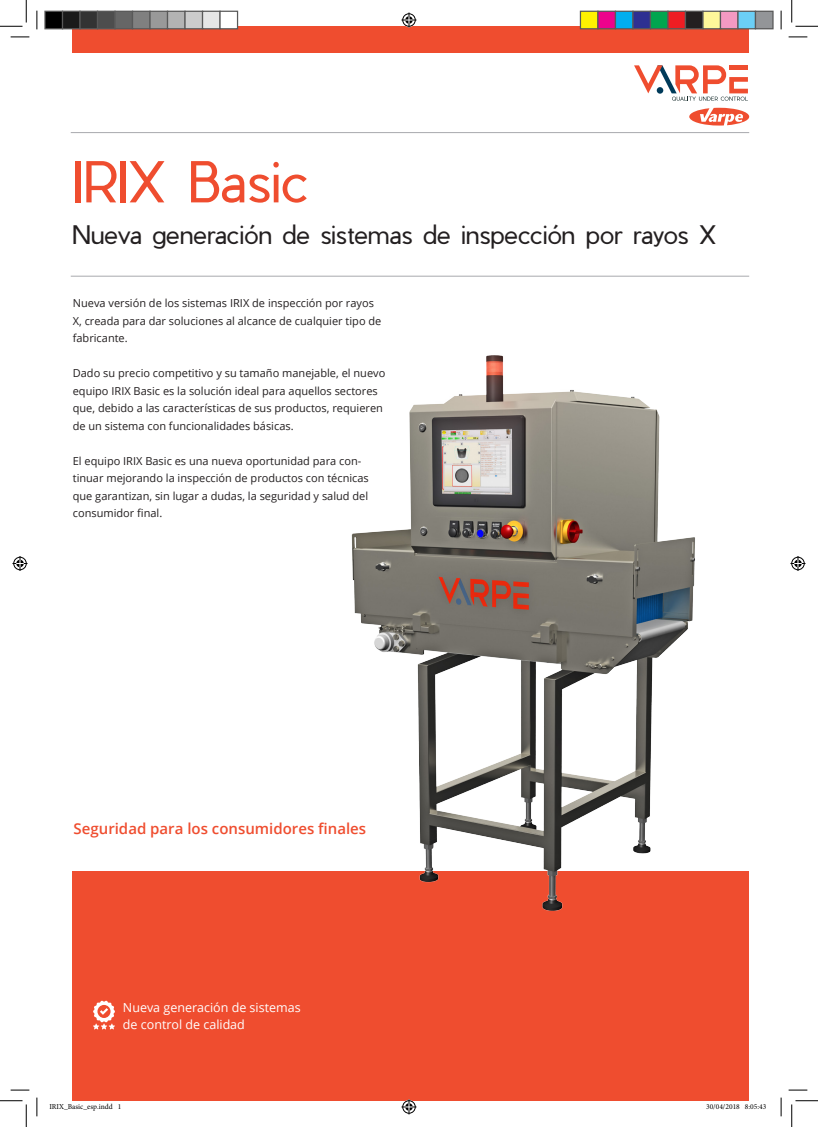
<style>
.page{position:relative;width:818px;height:1127px;background:#fff}
.page>*{position:absolute;margin:0;border:0;box-sizing:border-box;transform-origin:0 0}
.t1{font:300 55px "Pier Sans";color:#ef4d2f}
.t2{font:300 25px "Pier Sans";letter-spacing:-.015em;color:#231f20}
.t3{font:600 15px "Open Sans";color:#ef4d2f}
.t4{font:12.5px "Open Sans";color:#fff}
.t5{font:11px/17.5px "Open Sans";color:#231f20}
.t6{font:7.5px "Minion Pro";color:#000}
</style>
<div class="page">
<div style="left:72px;top:870px;width:677px;height:230px;background:#ef4d2f"></div>
<div style="left:72px;top:26px;width:677px;height:27px;background:#ef4d2f"></div>
<hr style="left:71px;top:132px;width:678px;height:1px;background:#a8a9ad">
<hr style="left:71px;top:276px;width:678px;height:1px;background:#a8a9ad">
<svg style="left:93px;top:1000px;width:22px;height:29px"></svg>
<img style="left:209px;top:355px;width:540px;height:556px">
<svg style="left:634px;top:65px;width:114px;height:36px"></svg>
<svg style="left:689px;top:108px;width:60px;height:17px"></svg>
<svg style="left:11px;top:36px;width:18px;height:2px"></svg>
<svg style="left:788px;top:36px;width:19px;height:2px"></svg>
<svg style="left:11px;top:1089px;width:18px;height:1px"></svg>
<svg style="left:788px;top:1089px;width:19px;height:1px"></svg>
<svg style="left:36px;top:11px;width:2px;height:18px"></svg>
<svg style="left:36px;top:1097px;width:2px;height:18px"></svg>
<svg style="left:780px;top:11px;width:2px;height:18px"></svg>
<svg style="left:780px;top:1097px;width:2px;height:18px"></svg>
<svg style="left:0;top:0;width:27px;height:27px"></svg>
<svg style="left:0;top:1100px;width:27px;height:26px"></svg>
<svg style="left:791px;top:0;width:27px;height:27px"></svg>
<svg style="left:791px;top:1100px;width:27px;height:26px"></svg>
<svg style="left:401px;top:13px;width:15px;height:15px"></svg>
<svg style="left:401px;top:1099px;width:15px;height:15px"></svg>
<svg style="left:13px;top:556px;width:15px;height:15px"></svg>
<svg style="left:790px;top:556px;width:15px;height:15px"></svg>
<div style="left:45px;top:11px;width:18px;height:18px;background:#000"></div>
<div style="left:44px;top:11px;width:19px;height:18px;border:1px solid #595959"></div>
<div style="left:63px;top:11px;width:17px;height:18px;background:#1a1a1a"></div>
<div style="left:62px;top:11px;width:19px;height:18px;border:1px solid #595959"></div>
<div style="left:80px;top:11px;width:18px;height:18px;background:#333"></div>
<div style="left:79px;top:11px;width:19px;height:18px;border:1px solid #595959"></div>
<div style="left:98px;top:11px;width:17px;height:18px;background:#4d4d4d"></div>
<div style="left:97px;top:11px;width:19px;height:18px;border:1px solid #595959"></div>
<div style="left:115px;top:11px;width:18px;height:18px;background:#666"></div>
<div style="left:114px;top:11px;width:19px;height:18px;border:1px solid #595959"></div>
<div style="left:133px;top:11px;width:17px;height:18px;background:#808080"></div>
<div style="left:132px;top:11px;width:19px;height:18px;border:1px solid #595959"></div>
<div style="left:150px;top:11px;width:18px;height:18px;background:#999"></div>
<div style="left:149px;top:11px;width:19px;height:18px;border:1px solid #595959"></div>
<div style="left:168px;top:11px;width:17px;height:18px;background:#b3b3b3"></div>
<div style="left:167px;top:11px;width:19px;height:18px;border:1px solid #595959"></div>
<div style="left:185px;top:11px;width:18px;height:18px;background:#ccc"></div>
<div style="left:184px;top:11px;width:19px;height:18px;border:1px solid #595959"></div>
<div style="left:203px;top:11px;width:17px;height:18px;background:#e6e6e6"></div>
<div style="left:202px;top:11px;width:19px;height:18px;border:1px solid #595959"></div>
<div style="left:220px;top:11px;width:18px;height:18px;background:#fff"></div>
<div style="left:219px;top:11px;width:19px;height:18px;border:1px solid #595959"></div>
<div style="left:580px;top:11px;width:18px;height:18px;background:#fff101"></div>
<div style="left:580px;top:11px;width:18px;height:18px;border:1px solid #595959"></div>
<div style="left:598px;top:11px;width:17px;height:18px;background:#ed028c"></div>
<div style="left:597px;top:11px;width:19px;height:18px;border:1px solid #595959"></div>
<div style="left:615px;top:11px;width:18px;height:18px;background:#00aeef"></div>
<div style="left:615px;top:11px;width:18px;height:18px;border:1px solid #595959"></div>
<div style="left:633px;top:11px;width:17px;height:18px;background:#2e3092"></div>
<div style="left:632px;top:11px;width:19px;height:18px;border:1px solid #595959"></div>
<div style="left:650px;top:11px;width:18px;height:18px;background:#00a54f"></div>
<div style="left:650px;top:11px;width:18px;height:18px;border:1px solid #595959"></div>
<div style="left:668px;top:11px;width:17px;height:18px;background:#ee1d23"></div>
<div style="left:667px;top:11px;width:19px;height:18px;border:1px solid #595959"></div>
<div style="left:685px;top:11px;width:18px;height:18px;background:#231f20"></div>
<div style="left:685px;top:11px;width:18px;height:18px;border:1px solid #595959"></div>
<div style="left:703px;top:11px;width:17px;height:18px;background:#fff79a"></div>
<div style="left:702px;top:11px;width:19px;height:18px;border:1px solid #595959"></div>
<div style="left:720px;top:11px;width:18px;height:18px;background:#f499c2"></div>
<div style="left:720px;top:11px;width:18px;height:18px;border:1px solid #595959"></div>
<div style="left:738px;top:11px;width:17px;height:18px;background:#6bcff6"></div>
<div style="left:737px;top:11px;width:19px;height:18px;border:1px solid #595959"></div>
<div style="left:755px;top:11px;width:18px;height:18px;background:#939598"></div>
<div style="left:755px;top:11px;width:18px;height:18px;border:1px solid #595959"></div>
<p class="t1" style="left:72px;top:146px;width:238px">IRIX Basic</p>
<p class="t2" style="left:72px;top:218px;width:645px">Nueva generación de sistemas de inspección por rayos X</p>
<p class="t5" style="left:73px;top:294px;width:310px">Nueva versión de los sistemas IRIX de inspección por rayos<br>X, creada para dar soluciones al alcance de cualquier tipo de fabricante.</p>
<p class="t5" style="left:73px;top:364px;width:314px">Dado su precio competitivo y su tamaño manejable, el nuevo equipo IRIX Basic es la solución ideal para aquellos sectores que, debido a las características de sus productos, requieren de un sistema con funcionalidades básicas.</p>
<p class="t5" style="left:73px;top:451px;width:297px">El equipo IRIX Basic es una nueva oportunidad para con&shy;tinuar mejorando la inspección de productos con técnicas que garantizan, sin lugar a dudas, la seguridad y salud del consumidor final.</p>
<p class="t3" style="left:74px;top:817px;width:294px">Seguridad para los consumidores finales</p>
<p class="t4" style="left:123px;top:998px;width:179px">Nueva generación de sistemas</p>
<p class="t4" style="left:123px;top:1015px;width:123px">de control de calidad</p>
<p class="t6" style="left:49px;top:1101px;width:74px">IRIX_Basic_esp.indd 1</p>
<p class="t6" style="left:706px;top:1101px;width:62px">30/04/2018 8:05:43</p>
</div>
